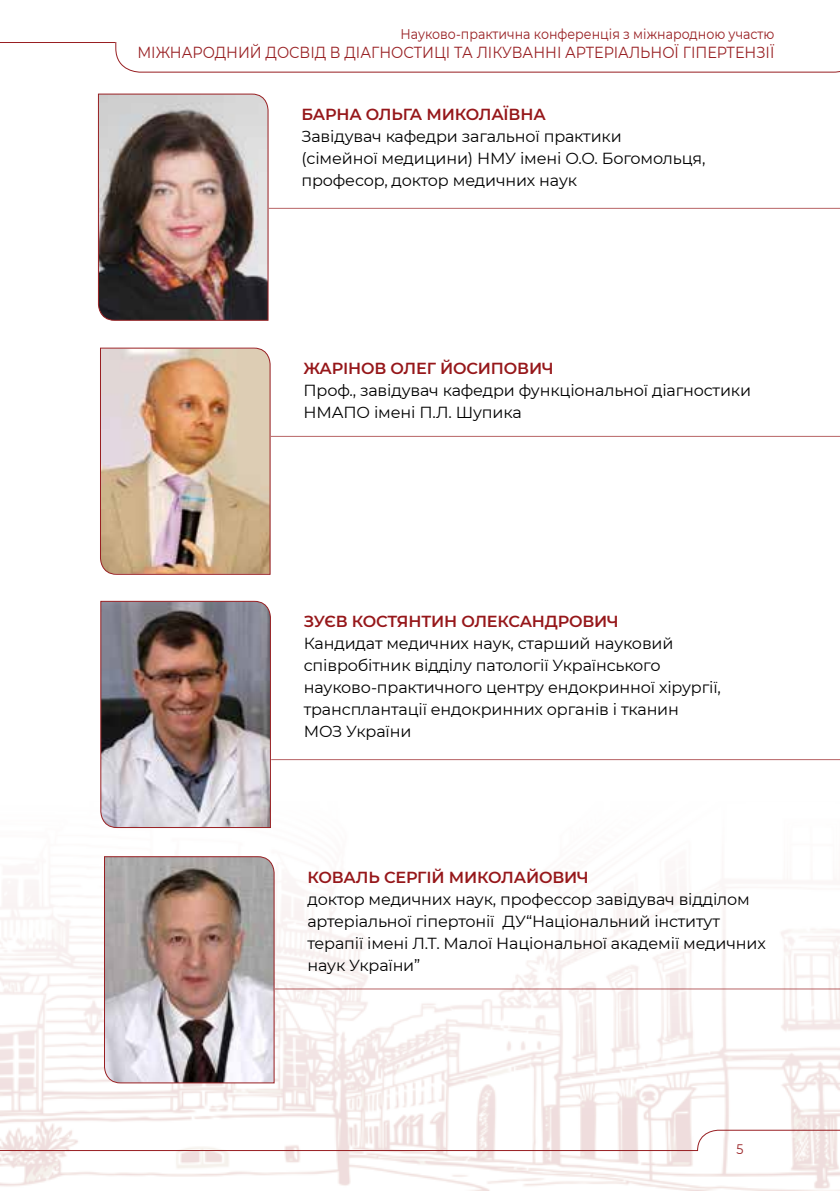
<style>
.page{position:relative;width:840px;height:1191px;background:#fff}
.page>*{position:absolute;margin:0;border:0;box-sizing:border-box;transform-origin:0 0}
.t1{font:16px/22px "Montserrat";letter-spacing:-.01em;color:#000}
.t2{font:600 16px "Montserrat";letter-spacing:-.01em;color:#96171a}
.t3{font:16px "Montserrat";color:#981f22;scale:.9 1}
.t4{font:14px "Montserrat";color:#981f22;scale:.9 1}
.t5{font:13.8px "Montserrat";color:#981f22;scale:.9 1}
</style>
<div class="page">
<img style="left:0;top:760px;width:839px;height:431px">
<svg style="left:696px;top:1129px;width:143px;height:62px"></svg>
<hr style="left:0;top:1150px;width:697px;height:1px;background:#981f22">
<svg style="left:115px;top:42px;width:724px;height:31px"></svg>
<hr style="left:0;top:42px;width:115px;height:1px;background:#981f22">
<img style="left:98px;top:93px;width:170px;height:228px">
<hr style="left:269px;top:208px;width:570px;height:1px;background:#981f22">
<img style="left:100px;top:347px;width:170px;height:228px">
<hr style="left:271px;top:436px;width:568px;height:1px;background:#981f22">
<img style="left:100px;top:600px;width:171px;height:228px">
<hr style="left:271px;top:759px;width:568px;height:1px;background:#981f22">
<img style="left:104px;top:856px;width:170px;height:227px">
<hr style="left:275px;top:988px;width:564px;height:1px;background:#981f22">
<p class="t4" style="left:400px;top:24px;width:417px">Науково-практична конференція з міжнародною участю</p>
<p class="t3" style="left:137px;top:41px;width:708px">МІЖНАРОДНИЙ ДОСВІД В ДІАГНОСТИЦІ ТА ЛІКУВАННІ АРТЕРІАЛЬНОЇ ГІПЕРТЕНЗІЇ</p>
<p class="t2" style="left:301px;top:103px;width:246px">БАРНА ОЛЬГА МИКОЛАЇВНА</p>
<p class="t1" style="left:301px;top:125px;width:405px">Завідувач кафедри загальної практики<br>(сімейної медицини) НМУ імені О.О. Богомольця, професор, доктор медичних наук</p>
<p class="t2" style="left:303px;top:357px;width:251px">ЖАРІНОВ ОЛЕГ ЙОСИПОВИЧ</p>
<p class="t1" style="left:303px;top:379px;width:449px">Проф., завідувач кафедри функціональної діагностики<br>НМАПО імені П.Л. Шупика</p>
<p class="t2" style="left:303px;top:610px;width:316px">ЗУЄВ КОСТЯНТИН ОЛЕКСАНДРОВИЧ</p>
<p class="t1" style="left:303px;top:632px;width:418px">Кандидат медичних наук, старший науковий співробітник відділу патології Українського науково-практичного центру ендокринної хірургії, трансплантації ендокринних органів і тканин МОЗ України</p>
<p class="t2" style="left:307px;top:865px;width:283px">КОВАЛЬ СЕРГІЙ МИКОЛАЙОВИЧ</p>
<p class="t1" style="left:307px;top:887px;width:459px">доктор медичних наук, профессор завідувач відділом артеріальної гіпертонії ДУ“Нацiональний iнститут терапії iменi Л.Т. Малої Національної академії медичних наук України”</p>
<p class="t5" style="left:736px;top:1139px;width:9px">5</p>
</div>
